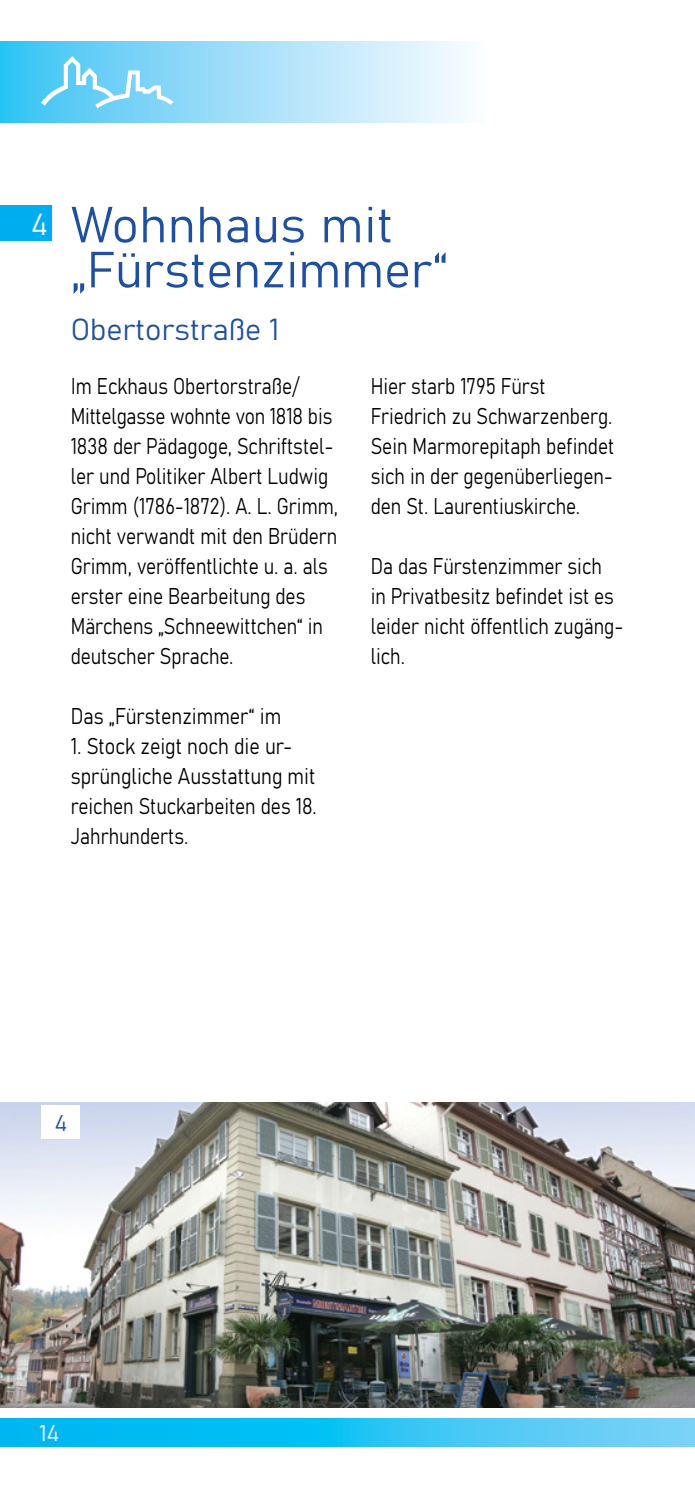
<style>
.page{position:relative;width:695px;height:1489px;background:#fff}
.page>*{position:absolute;margin:0;border:0;box-sizing:border-box;transform-origin:0 0}
.t1{font:50px/45px "Bahnschrift";color:#1f4f9f}
.t2{font:30px "Bahnschrift";color:#1f4f9f}
.t3{font:30px "Bahnschrift";color:#fff}
.t4{font:22.5px/30px "Bahnschrift";color:#000;scale:.83 1}
.t5{font:22.5px/30px "Bahnschrift";color:#000;scale:.86 1}
.t6{font:22.5px "Bahnschrift";color:#fff}
.t7{font:22.5px "Bahnschrift";color:#1f4f9f}
</style>
<div class="page">
<svg style="left:0;top:1418px;width:694px;height:28px"></svg>
<svg style="left:0;top:42px;width:468px;height:81px"></svg>
<svg style="left:41px;top:56px;width:132px;height:52px"></svg>
<div style="left:0;top:206px;width:51px;height:35px;background:#00aeef"></div>
<img style="left:0;top:1102px;width:694px;height:305px">
<div style="left:42px;top:1105px;width:38px;height:33px;background:#fff"></div>
<hr style="left:694px;top:1102px;width:1px;height:305px;background:#b4b2b2">
<h2 class="t3" style="left:31px;top:202px;width:19px">4</h2>
<h1 class="t1" style="left:71px;top:199px;width:379px">Wohnhaus mit „Fürstenzimmer“</h1>
<h2 class="t2" style="left:71px;top:306px;width:210px">Obertorstraße 1</h2>
<p class="t4" style="left:71px;top:369px;width:323px">Im Eckhaus Obertorstraße/<br>Mittelgasse wohnte von 1818 bis<br>1838 der Pädagoge, Schriftstel&shy;ler und Politiker Albert Ludwig<br>Grimm (1786-1872). A. L. Grimm, nicht verwandt mit den Brüdern<br>Grimm, veröffentlichte u. a. als erster eine Bearbeitung des<br>Märchens „Schneewittchen“ in deutscher Sprache.</p>
<p class="t5" style="left:71px;top:699px;width:246px">Das „Fürstenzimmer“ im</p>
<p class="t5" style="left:71px;top:729px;width:288px">1. Stock zeigt noch die ur&shy;sprüngliche Ausstattung mit reichen Stuckarbeiten des 18.<br>Jahrhunderts.</p>
<p class="t4" style="left:370px;top:369px;width:295px">Hier starb 1795 Fürst<br>Friedrich zu Schwarzenberg.<br>Sein Marmorepitaph befindet sich in der gegenüberliegen&shy;den St. Laurentiuskirche.</p>
<p class="t4" style="left:370px;top:549px;width:306px">Da das Fürstenzimmer sich<br>in Privatbesitz befindet ist es leider nicht öffentlich zugäng&shy;lich.</p>
<p class="t7" style="left:55px;top:1105px;width:14px">4</p>
<p class="t6" style="left:39px;top:1415px;width:22px">14</p>
</div>
